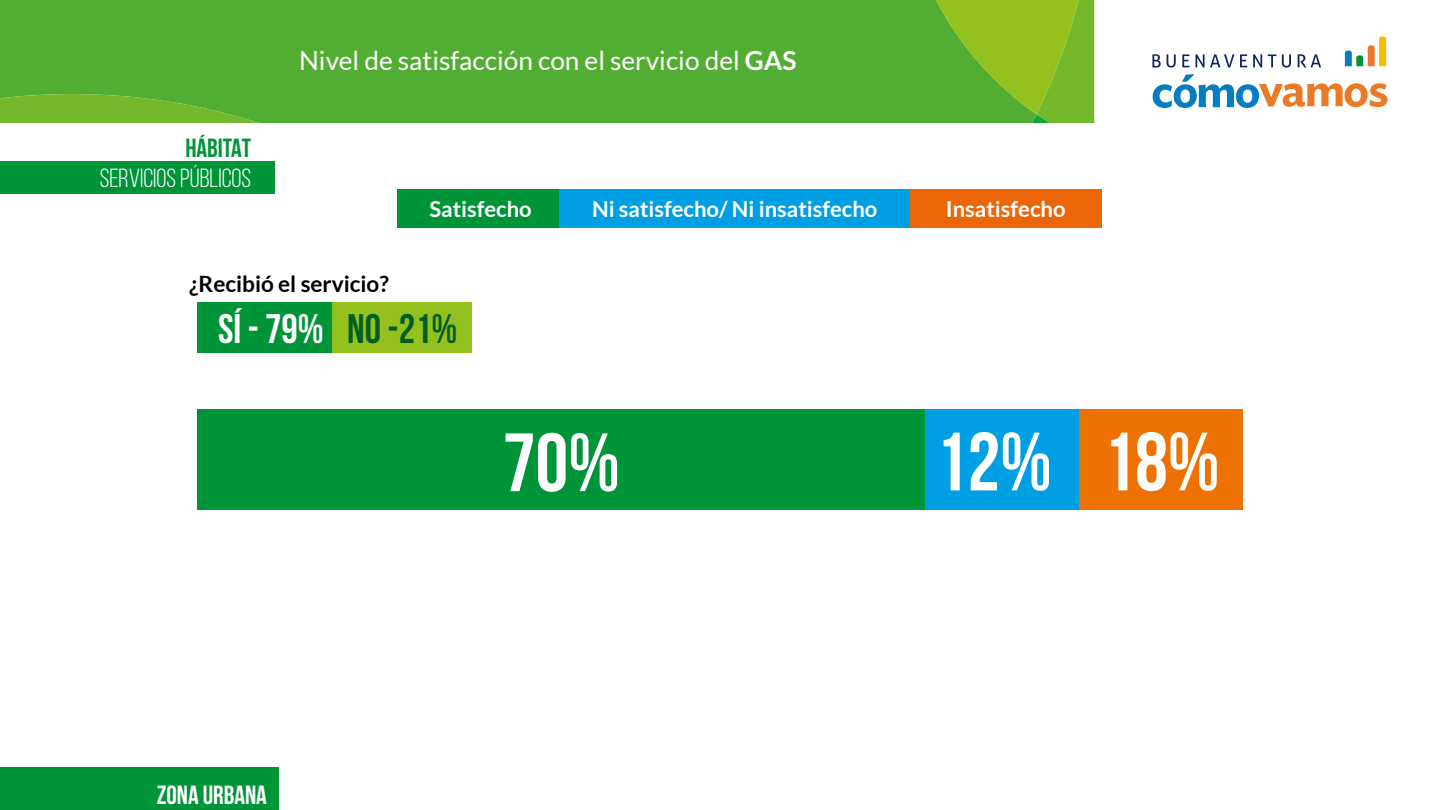
<style>
.page{position:relative;width:1440px;height:810px;background:#fff}
.page>*{position:absolute;margin:0;border:0;box-sizing:border-box;transform-origin:0 0}
.t1{font:700 82.5px "Bebas Neue";color:#fff}
.t2{font:700 41.25px "Bebas Neue";color:#fff}
.t3{font:26.25px "Lato";color:#fff}
.t4{font:26.25px "Bebas Neue";color:#fff}
.t5{font:700 26.25px "Bebas Neue";color:#fff}
.t6{font:700 26.25px "Bebas Neue";color:#009439}
.t7{font:700 22.5px "Lato";color:#000}
.t8{font:700 21.98px "Lato";color:#fff}
.s1{font-weight:700}
.s2{color:#025f23}
</style>
<div class="page">
<div style="left:0;top:0;width:936px;height:123px;background:#52ae32"></div>
<svg style="left:0;top:94px;width:259px;height:29px;background:#6db52d"></svg>
<svg style="left:936px;top:0;width:158px;height:123px;background:#7ab927"></svg>
<svg style="left:1153px;top:74px;width:235px;height:34px"></svg>
<svg style="left:1345px;top:36px;width:41px;height:30px"></svg>
<svg style="left:1152px;top:54px;width:9px;height:14px"></svg>
<svg style="left:1167px;top:54px;width:9px;height:14px"></svg>
<svg style="left:1182px;top:54px;width:8px;height:13px"></svg>
<svg style="left:1196px;top:54px;width:38px;height:13px"></svg>
<svg style="left:1240px;top:54px;width:7px;height:13px"></svg>
<svg style="left:1253px;top:54px;width:9px;height:13px"></svg>
<svg style="left:1268px;top:54px;width:8px;height:13px"></svg>
<svg style="left:1282px;top:54px;width:9px;height:14px"></svg>
<svg style="left:1298px;top:54px;width:23px;height:13px"></svg>
<div style="left:0;top:767px;width:279px;height:43px;background:#009439"></div>
<div style="left:0;top:161px;width:274px;height:33px;background:#009439"></div>
<div style="left:197px;top:302px;width:139px;height:50px;background:#009439"></div>
<div style="left:333px;top:302px;width:139px;height:50px;background:#95c11f"></div>
<div style="left:558px;top:189px;width:352px;height:38px;background:#009fe3"></div>
<div style="left:397px;top:189px;width:162px;height:38px;background:#009439"></div>
<div style="left:910px;top:189px;width:192px;height:38px;background:#ec6608"></div>
<div style="left:197px;top:410px;width:729px;height:100px;background:#009439"></div>
<div style="left:926px;top:410px;width:153px;height:100px;background:#009fe3"></div>
<div style="left:1079px;top:410px;width:164px;height:100px;background:#ee7203"></div>
<p class="t6" style="left:185px;top:134px;width:67px">HÁBITAT</p>
<p class="t4" style="left:100px;top:164px;width:153px">SERVICIOS PÚBLICOS</p>
<p class="t3" style="left:299px;top:46px;width:499px">Nivel de satisfacción con el servicio del <span class="s1">GAS</span></p>
<p class="t8" style="left:429px;top:196px;width:104px">Satisfecho</p>
<p class="t8" style="left:592px;top:196px;width:287px">Ni satisfecho/ Ni insatisfecho</p>
<p class="t8" style="left:946px;top:196px;width:121px">Insatisfecho</p>
<p class="t7" style="left:189px;top:271px;width:201px">¿Recibió el servicio?</p>
<h2 class="t2" style="left:218px;top:306px;width:241px">SÍ - 79% <span class="s2">NO -21%</span></h2>
<h1 class="t1" style="left:503px;top:417px;width:119px">70%</h1>
<h1 class="t1" style="left:935px;top:417px;width:286px">12% 18%</h1>
<p class="t5" style="left:157px;top:781px;width:112px">ZONA URBANA</p>
</div>
